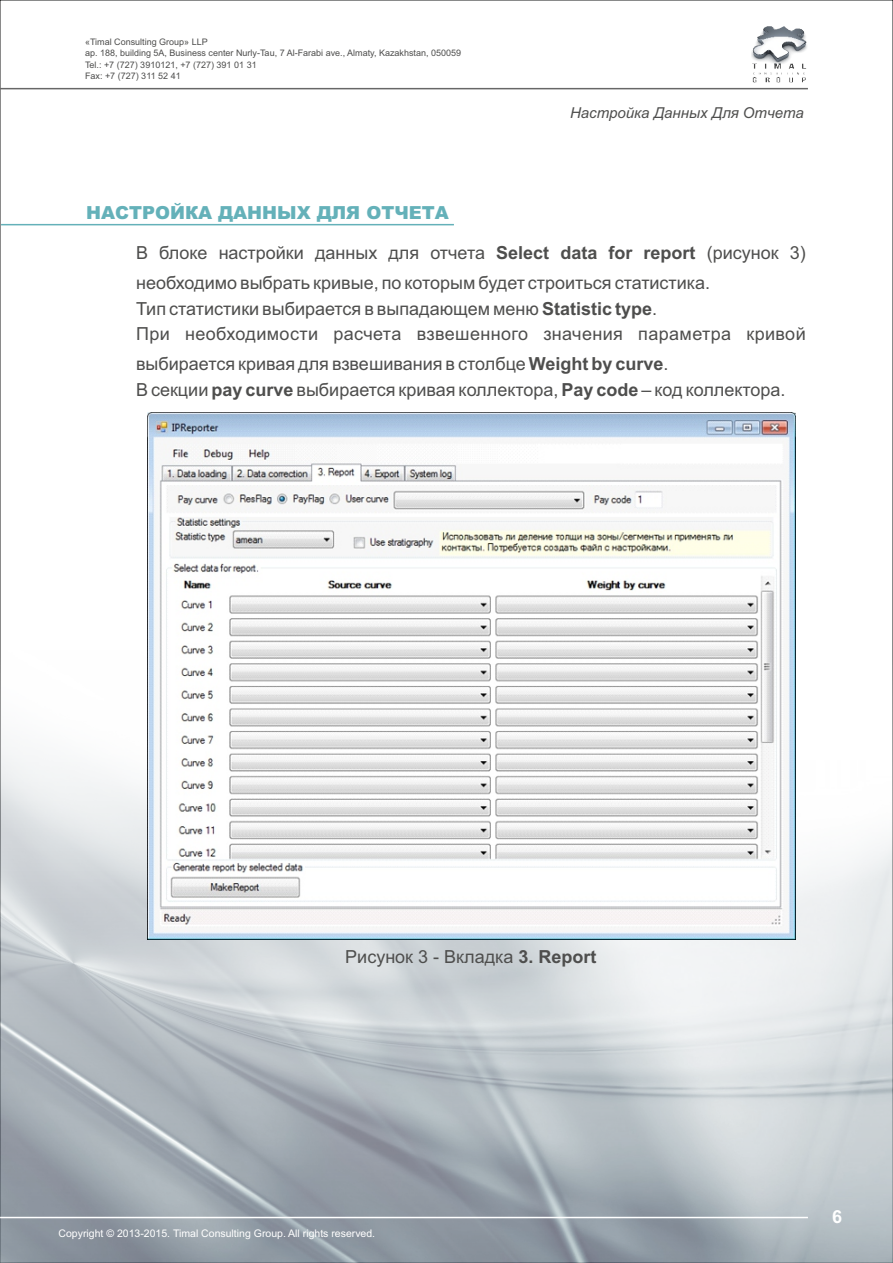
<style>
.page{position:relative;width:893px;height:1263px;background:#fff}
.page>*{position:absolute;margin:0;border:0;box-sizing:border-box;transform-origin:0 0}
.t1{font:18px/25.5px "Arial";color:#4e4e4d}
.t2{font:900 18px "Arial";color:#64b1b9}
.t3{font:700 18px "Arial";color:#fff}
.t4{font:italic 15px "Arial";color:#4e4e4d}
.t5{font:10.5px "Arial";color:#fff}
.t6{font:9px/11.4px "Arial";color:#4e4e4d}
.s1{font-weight:700}
</style>
<div class="page">
<svg style="left:0;top:0;width:893px;height:625px"></svg>
<img style="left:0;top:625px;width:893px;height:638px">
<hr style="left:0;top:1217px;width:808px;height:1px;background:#fff">
<img style="left:752px;top:25px;width:56px;height:57px">
<hr style="left:0;top:88px;width:808px;height:1px;background:#676767">
<hr style="left:1px;top:224px;width:453px;height:1px;background:#64b1b9">
<img style="left:147px;top:413px;width:648px;height:526px">
<svg style="left:133px;top:0;width:1px;height:1263px"></svg>
<svg style="left:808px;top:0;width:1px;height:1263px"></svg>
<p class="t6" style="left:85px;top:37px;width:378px">«Timal Consulting Group» LLP<br>ap. 188, building 5A, Business center Nurly-Tau, 7 Al-Farabi ave., Almaty, Kazakhstan, 050059<br>Tel.: +7 (727) 3910121, +7 (727) 391 01 31<br>Fax: +7 (727) 311 52 41</p>
<p class="t2" style="left:86px;top:206px;width:364px">НАСТРОЙКА ДАННЫХ ДЛЯ ОТЧЕТА</p>
<p class="t4" style="left:570px;top:107px;width:235px">Настройка Данных Для Отчета</p>
<p class="t1" style="left:136px;top:239px;width:671px;line-height:30.2px">В блоке настройки данных для отчета <span class="s1">Select data for report</span> (рисунок 3) необходимо выбрать кривые, по которым будет строиться статистика.</p>
<p class="t1" style="left:136px;top:297px;width:671px">Тип статистики выбирается в выпадающем меню <span class="s1">Statistic type</span>.<br>При необходимости расчета взвешенного значения параметра кривой</p>
<p class="t1" style="left:136px;top:353px;width:651px">выбирается кривая для взвешивания в столбце <span class="s1">Weight by curve</span>.<br>В секции <span class="s1">pay curve</span> выбирается кривая коллектора, <span class="s1">Pay code</span> – код коллектора.</p>
<p class="t1" style="left:345px;top:946px;width:253px">Рисунок 3 - Вкладка <span class="s1">3. Report</span></p>
<p class="t5" style="left:59px;top:1229px;width:318px">Copyright © 2013-2015. Timal Consulting Group. All rights reserved.</p>
<p class="t3" style="left:832px;top:1210px;width:12px">6</p>
</div>
